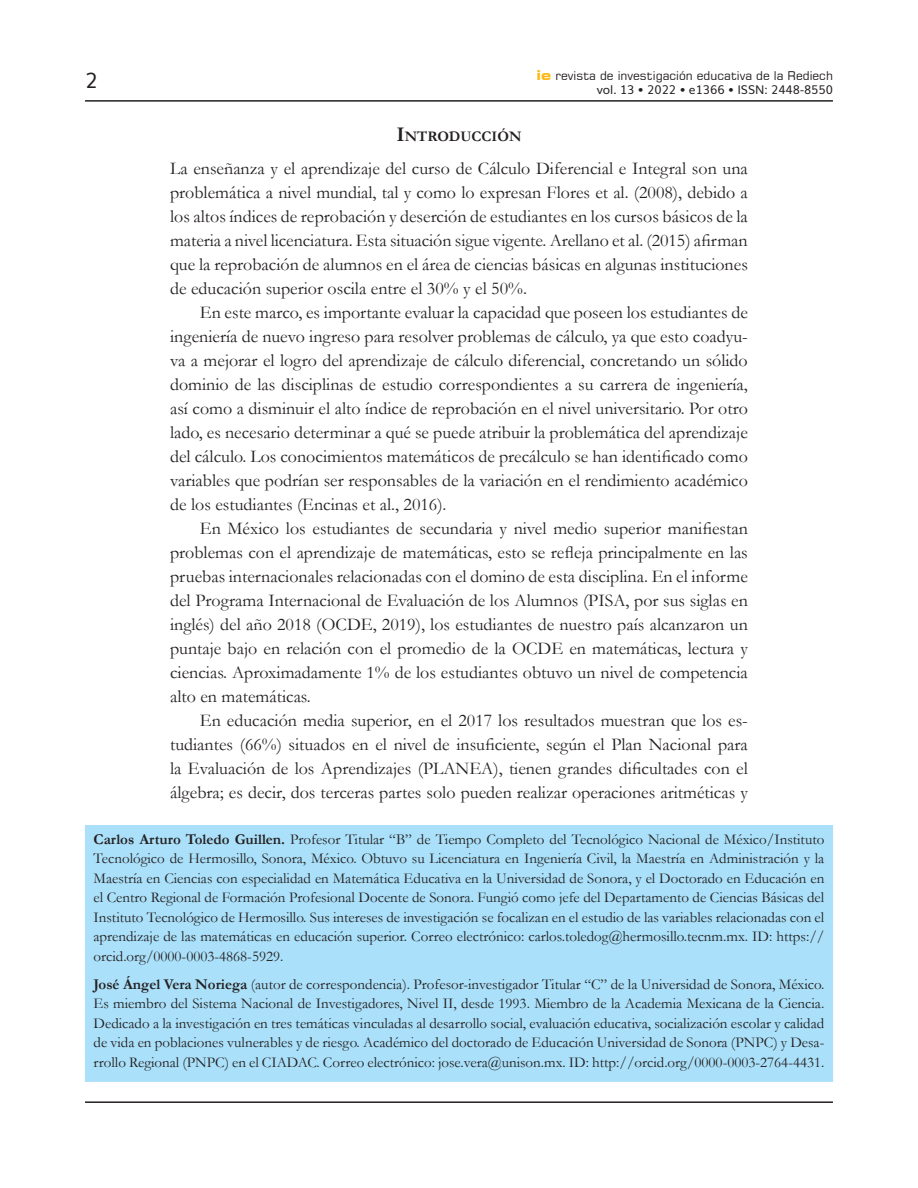
<style>
.page{position:relative;width:918px;height:1188px;background:#fff}
.page>*{position:absolute;margin:0;border:0;box-sizing:border-box;transform-origin:0 0}
.t1{font:21px "Muli";color:#231f20}
.Cuerpo{font:18px/24px "Garamond";color:#231f20;text-align:justify}
.Autores-Adscripcion{font:15px/19.5px "Garamond";color:#231f20;text-align:justify}
.Descanso{font:700 14.7px "Garamond";color:#231f20}
.t2{font:12px "Square 721 BT";color:#231f20}
.t3{font:12px "Muli";color:#231f20}
.s1{font-weight:700;font-stretch:expanded;font-size:13.5px;color:#fcb814}
.s2{font-size:21px}
.s3{font-weight:700}
</style>
<div class="page">
<hr style="left:85px;top:100px;width:748px;height:2px;background:#231f20">
<hr style="left:85px;top:1101px;width:748px;height:2px;background:#231f20">
<div style="left:85px;top:825px;width:748px;height:257px;background:#aae0f9"></div>
<p class="t1" style="left:85px;top:64px;width:14px">2</p>
<p class="t2" style="left:537px;top:68px;width:298px"><span class="s1">ie</span> revista de investigación educativa de la Rediech</p>
<p class="t3" style="left:597px;top:80px;width:238px">vol. 13 • 2022 • e1366 • ISSN: 2448-8550</p>
<p class="Descanso" style="left:397px;top:127px;width:126px"><span class="s2">I</span>NTRODUCCIÓN</p>
<p class="Cuerpo" style="left:170px;top:156px;width:579px">La enseñanza y el aprendizaje del curso de Cálculo Diferencial e Integral son una problemática a nivel mundial, tal y como lo expresan Flores et al. (2008), debido a los altos índices de reprobación y deserción de estudiantes en los cursos básicos de la materia a nivel licenciatura. Esta situación sigue vigente. Arellano et al. (2015) afirman que la reprobación de alumnos en el área de ciencias básicas en algunas instituciones de educación superior oscila entre el 30% y el 50%.</p>
<p class="Cuerpo" style="left:170px;top:300px;width:579px;text-indent:30px">En este marco, es importante evaluar la capacidad que poseen los estudiantes de ingeniería de nuevo ingreso para resolver problemas de cálculo, ya que esto coadyu&shy;va a mejorar el logro del aprendizaje de cálculo diferencial, concretando un sólido dominio de las disciplinas de estudio correspondientes a su carrera de ingeniería, así como a disminuir el alto índice de reprobación en el nivel universitario. Por otro lado, es necesario determinar a qué se puede atribuir la problemática del aprendizaje del cálculo. Los conocimientos matemáticos de precálculo se han identificado como variables que podrían ser responsables de la variación en el rendimiento académico de los estudiantes (Encinas et al., 2016).</p>
<p class="Cuerpo" style="left:170px;top:516px;width:579px;text-indent:30px">En México los estudiantes de secundaria y nivel medio superior manifiestan problemas con el aprendizaje de matemáticas, esto se refleja principalmente en las pruebas internacionales relacionadas con el domino de esta disciplina. En el informe del Programa Internacional de Evaluación de los Alumnos (PISA, por sus siglas en inglés) del año 2018 (OCDE, 2019), los estudiantes de nuestro país alcanzaron un puntaje bajo en relación con el promedio de la OCDE en matemáticas, lectura y ciencias. Aproximadamente 1% de los estudiantes obtuvo un nivel de competencia alto en matemáticas.</p>
<p class="Cuerpo" style="left:170px;top:708px;width:579px;text-indent:30px">En educación media superior, en el 2017 los resultados muestran que los es&shy;tudiantes (66%) situados en el nivel de insuficiente, según el Plan Nacional para la Evaluación de los Aprendizajes (PLANEA), tienen grandes dificultades con el álgebra; es decir, dos terceras partes solo pueden realizar operaciones aritméticas y</p>
<p class="Autores-Adscripcion" style="left:94px;top:829px;width:732px"><span class="s3">Carlos Arturo Toledo Guillen.</span> Profesor Titular “B” de Tiempo Completo del Tecnológico Nacional de México/Instituto Tecnológico de Hermosillo, Sonora, México. Obtuvo su Licenciatura en Ingeniería Civil, la Maestría en Administración y la Maestría en Ciencias con especialidad en Matemática Educativa en la Universidad de Sonora, y el Doctorado en Educación en el Centro Regional de Formación Profesional Docente de Sonora. Fungió como jefe del Departamento de Ciencias Básicas del Instituto Tecnológico de Hermosillo. Sus intereses de investigación se focalizan en el estudio de las variables relacionadas con el aprendizaje de las matemáticas en educación superior. Correo electrónico: carlos.toledog@hermosillo.tecnm.mx. ID: https:// orcid.org/0000-0003-4868-5929.</p>
<p class="Autores-Adscripcion" style="left:94px;top:974px;width:732px"><span class="s3">José Ángel Vera Noriega</span> (autor de correspondencia). Profesor-investigador Titular “C” de la Universidad de Sonora, México.<br>Es miembro del Sistema Nacional de Investigadores, Nivel II, desde 1993. Miembro de la Academia Mexicana de la Ciencia.<br>Dedicado a la investigación en tres temáticas vinculadas al desarrollo social, evaluación educativa, socialización escolar y calidad de vida en poblaciones vulnerables y de riesgo. Académico del doctorado de Educación Universidad de Sonora (PNPC) y Desa&shy;rrollo Regional (PNPC) en el CIADAC. Correo electrónico: jose.vera@unison.mx. ID: http://orcid.org/0000-0003-2764-4431.</p>
</div>
